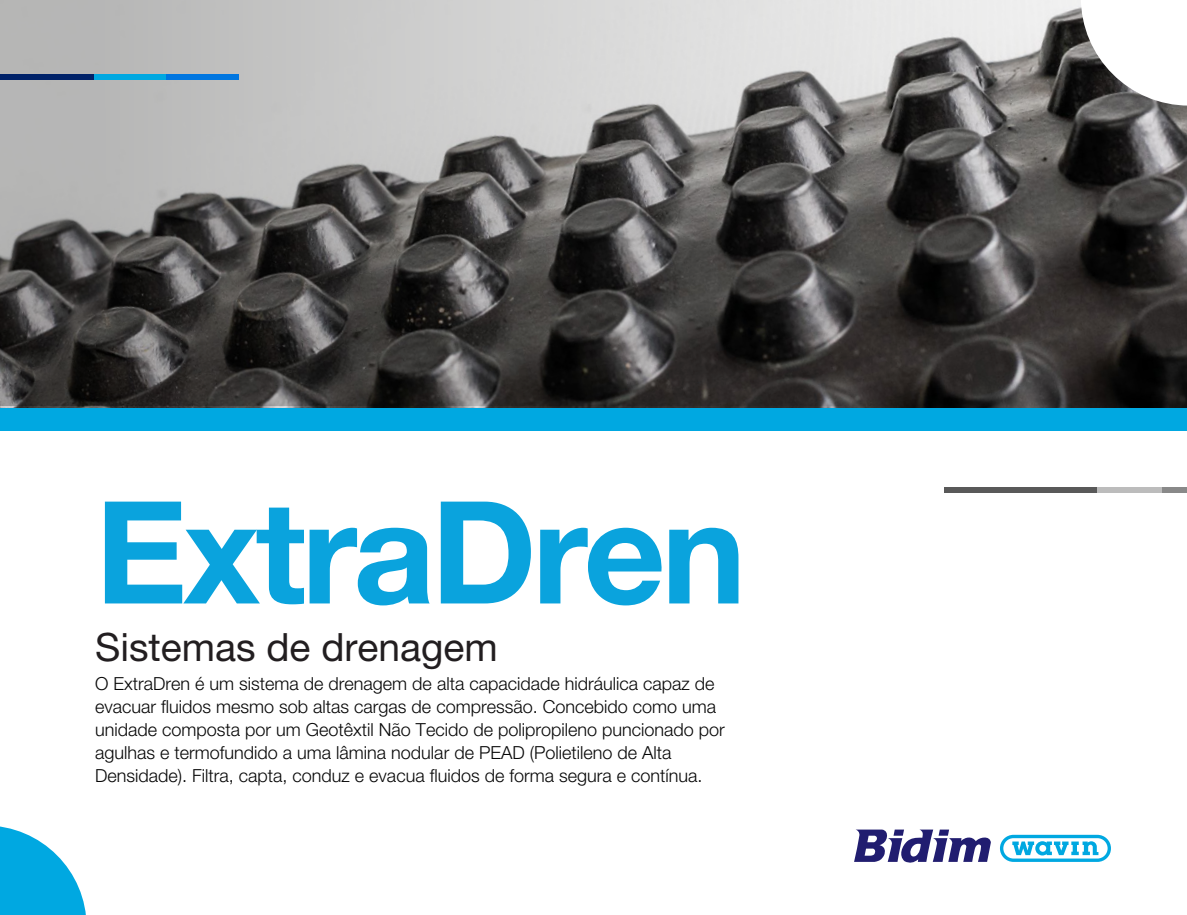
<style>
.page{position:relative;width:1187px;height:915px;background:#fff}
.page>*{position:absolute;margin:0;border:0;box-sizing:border-box;transform-origin:0 0}
.t1{font:700 142.5px "Helvetica Neue LT Std";letter-spacing:-.03em;color:#0aa3dd}
.t2{font:39px "Helvetica Neue LT Std";color:#221e20}
.t3{font:300 18px/23.1px "Helvetica Neue LT Std";color:#070707}
</style>
<div class="page">
<svg style="left:0;top:826px;width:86px;height:88px"></svg>
<div style="left:0;top:408px;width:1186px;height:22px;background:#00a8e1"></div>
<svg style="left:0;top:0;width:1186px;height:405px"></svg>
<div style="left:166px;top:74px;width:72px;height:6px;background:#0076e0"></div>
<div style="left:94px;top:74px;width:72px;height:6px;background:#00a8e1"></div>
<div style="left:0;top:74px;width:94px;height:6px;background:#002269"></div>
<div style="left:1161px;top:487px;width:25px;height:6px;background:#898989"></div>
<div style="left:1096px;top:487px;width:65px;height:6px;background:#bcbcbc"></div>
<div style="left:943px;top:487px;width:153px;height:6px;background:#595959"></div>
<svg style="left:1080px;top:0;width:106px;height:105px"></svg>
<svg style="left:1000px;top:834px;width:110px;height:27px"></svg>
<svg style="left:854px;top:829px;width:136px;height:34px"></svg>
<h1 class="t1" style="left:95px;top:464px;width:652px">ExtraDren</h1>
<h2 class="t2" style="left:95px;top:624px;width:404px">Sistemas de drenagem</h2>
<p class="t3" style="left:95px;top:671px;width:631px">O ExtraDren é um sistema de drenagem de alta capacidade hidráulica capaz de evacuar fluidos mesmo sob altas cargas de compressão. Concebido como uma unidade composta por um Geotêxtil Não Tecido de polipropileno puncionado por agulhas e termofundido a uma lâmina nodular de PEAD (Polietileno de Alta Densidade). Filtra, capta, conduz e evacua fluidos de forma segura e contínua.</p>
</div>
